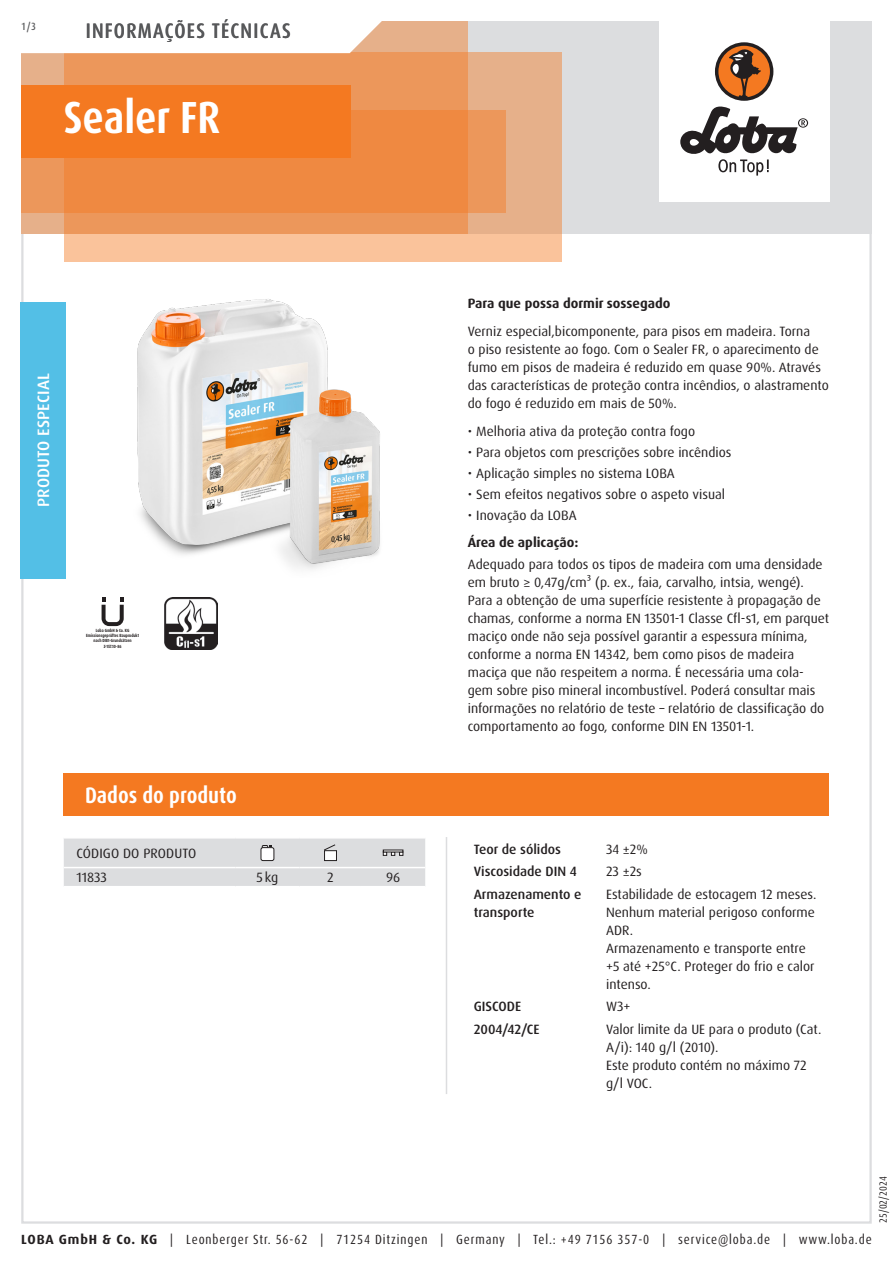
<style>
.page{position:relative;width:893px;height:1263px;background:#fff}
.page>*{position:absolute;margin:0;border:0;box-sizing:border-box;transform-origin:0 0}
.Produktname_weiss{font:700 condensed 45px "Dax Pro";color:#fff}
.Abschnitt{font:700 condensed 22.5px "Dax Pro";color:#fff}
.TI{font:500 condensed 21px "Dax Pro";letter-spacing:.06em;color:#57585a}
.Produktart_Grundierung{font:500 16.5px "Dax Pro";letter-spacing:.01em;color:#fff}
.Text{font:13.5px/18px "Dax Pro";color:#231f20}
.Text_ohne_Silbentrennung{font:13.5px/18px "Dax Pro";color:#231f20}
.Text_Medium{font:500 13.5px/18px "Dax Pro";color:#231f20}
.Text_Bold{font:700 13.5px "Dax Pro";color:#231f20}
.Text_Großbuchstaben{font:13.5px "Dax Pro";letter-spacing:.01em;color:#231f20}
.Text_zentriert{font:13.5px "Dax Pro";color:#231f20}
.t1{font:condensed 13.35px "Dax Pro";letter-spacing:.065em;color:#231f20}
.t2{font:condensed 10.5px "Dax Pro";color:#231f20}
.t3{font:500 condensed 10.5px "Dax Pro";color:#57585a}
.t4{font:700 4.5px/5.2px "Dax Pro";color:#231f20;text-align:center;scale:.82 1}
.s1{font-weight:700;font-stretch:normal}
</style>
<div class="page">
<hr style="left:446px;top:837px;width:1px;height:257px;background:#dcdddf">
<svg style="left:64px;top:838px;width:361px;height:48px"></svg>
<hr style="left:383px;top:850px;width:20px;height:2px;background:#fff">
<div style="left:64px;top:773px;width:765px;height:43px;background:#f47921"></div>
<svg style="left:102px;top:597px;width:22px;height:29px"></svg>
<img style="left:165px;top:597px;width:52px;height:53px">
<img style="left:137px;top:299px;width:243px;height:270px">
<div style="left:20px;top:302px;width:46px;height:276px;background:#53bfe6"></div>
<div style="left:21px;top:21px;width:851px;height:213px;background:#dcdddf"></div>
<div style="left:659px;top:0;width:170px;height:202px;background:#fff"></div>
<svg style="left:680px;top:106px;width:128px;height:70px"></svg>
<div style="left:715px;top:42px;width:58px;height:59px;background:#231f20;border-radius:50%"></div>
<svg style="left:718px;top:45px;width:52px;height:52px"></svg>
<div style="left:64px;top:52px;width:497px;height:209px;background:linear-gradient(to right,#fec79f,#efb992)"></div>
<div style="left:21px;top:111px;width:485px;height:102px;background:#ec975b"></div>
<svg style="left:21px;top:21px;width:447px;height:213px"></svg>
<svg style="left:21px;top:21px;width:411px;height:34px"></svg>
<div style="left:21px;top:85px;width:330px;height:72px;background:#f47921"></div>
<p class="t3" style="left:21px;top:19px;width:16px">1/3</p>
<p class="TI" style="left:86px;top:17px;width:207px">INFORMAÇÕES TÉCNICAS</p>
<p class="Produktname_weiss" style="left:64px;top:89px;width:158px">Sealer FR</p>
<p class="Produktart_Grundierung" style="left:33px;top:507px;width:135px;rotate:-90deg">PRODUTO ESPECIAL</p>
<p class="t4" style="left:86px;top:628px;width:66px">Loba GmbH &amp; Co. KG<br>Emissionsgeprüftes Bauprodukt nach DIBt-Grundsätzen<br>Z-157.10-86</p>
<p class="Abschnitt" style="left:85px;top:781px;width:153px">Dados do produto</p>
<p class="Text_Großbuchstaben" style="left:77px;top:844px;width:121px">CÓDIGO DO PRODUTO</p>
<p class="Text" style="left:77px;top:869px;width:32px">11833</p>
<p class="Text_zentriert" style="left:257px;top:869px;width:23px">5kg</p>
<p class="Text_zentriert" style="left:327px;top:869px;width:8px">2</p>
<p class="Text_zentriert" style="left:386px;top:869px;width:16px">96</p>
<p class="Text_Bold" style="left:468px;top:295px;width:204px">Para que possa dormir sossegado</p>
<p class="Text" style="left:468px;top:323px;width:363px">Verniz especial,bicomponente, para pisos em madeira. Torna<br>o piso resistente ao fogo. Com o Sealer FR, o aparecimento de fumo em pisos de madeira é reduzido em quase 90%. Através das características de proteção contra incêndios, o alastramento do fogo é reduzido em mais de 50%.</p>
<p class="Text" style="left:468px;top:422px;width:229px">• Melhoria ativa da proteção contra fogo</p>
<p class="Text" style="left:468px;top:443px;width:265px">• Para objetos com prescrições sobre incêndios</p>
<p class="Text" style="left:468px;top:464px;width:209px">• Aplicação simples no sistema LOBA</p>
<p class="Text" style="left:468px;top:485px;width:259px">• Sem efeitos negativos sobre o aspeto visual</p>
<p class="Text" style="left:468px;top:506px;width:110px">• Inovação da LOBA</p>
<p class="Text_Bold" style="left:468px;top:534px;width:112px">Área de aplicação:</p>
<p class="Text" style="left:468px;top:555px;width:363px">Adequado para todos os tipos de madeira com uma densidade em bruto ≥ 0,47g/cm³ (p. ex., faia, carvalho, intsia, wengé).<br>Para a obtenção de uma superfície resistente à propagação de chamas, conforme a norma EN 13501-1 Classe Cfl-s1, em parquet maciço onde não seja possível garantir a espessura mínima, conforme a norma EN 14342, bem como pisos de madeira maciça que não respeitem a norma. É necessária uma cola&shy;gem sobre piso mineral incombustível. Poderá consultar mais informações no relatório de teste – relatório de classificação do comportamento ao fogo, conforme DIN EN 13501-1.</p>
<p class="Text_Medium" style="left:474px;top:840px;width:89px">Teor de sólidos</p>
<p class="Text_ohne_Silbentrennung" style="left:606px;top:840px;width:43px">34 ±2%</p>
<p class="Text_Medium" style="left:474px;top:863px;width:105px">Viscosidade DIN 4</p>
<p class="Text_ohne_Silbentrennung" style="left:606px;top:863px;width:37px">23 ±2s</p>
<p class="Text_Medium" style="left:474px;top:885px;width:109px">Armazenamento e transporte</p>
<p class="Text_ohne_Silbentrennung" style="left:606px;top:885px;width:212px">Estabilidade de estocagem 12 meses.</p>
<p class="Text_ohne_Silbentrennung" style="left:606px;top:903px;width:210px">Nenhum material perigoso conforme<br>ADR.</p>
<p class="Text_ohne_Silbentrennung" style="left:606px;top:939px;width:210px">Armazenamento e transporte entre +5 até +25°C. Proteger do frio e calor intenso.</p>
<p class="Text_Medium" style="left:474px;top:998px;width:49px">GISCODE</p>
<p class="Text_ohne_Silbentrennung" style="left:606px;top:998px;width:26px">W3+</p>
<p class="Text_Medium" style="left:474px;top:1020px;width:67px">2004/42/CE</p>
<p class="Text_ohne_Silbentrennung" style="left:606px;top:1020px;width:217px">Valor limite da UE para o produto (Cat.<br>A/i): 140 g/l (2010).</p>
<p class="Text_ohne_Silbentrennung" style="left:606px;top:1056px;width:202px">Este produto contém no máximo 72 g/l VOC.</p>
<p class="t2" style="left:876px;top:1222px;width:48px;rotate:-90deg">25/02/2024</p>
<p class="t1" style="left:21px;top:1230px;width:852px"><span class="s1">LOBA GmbH &amp; Co. KG</span> | Leonberger Str. 56-62 | 71254 Ditzingen | Germany | Tel.: +49 7156 357-0 | service@loba.de | www.loba.de</p>
</div>
